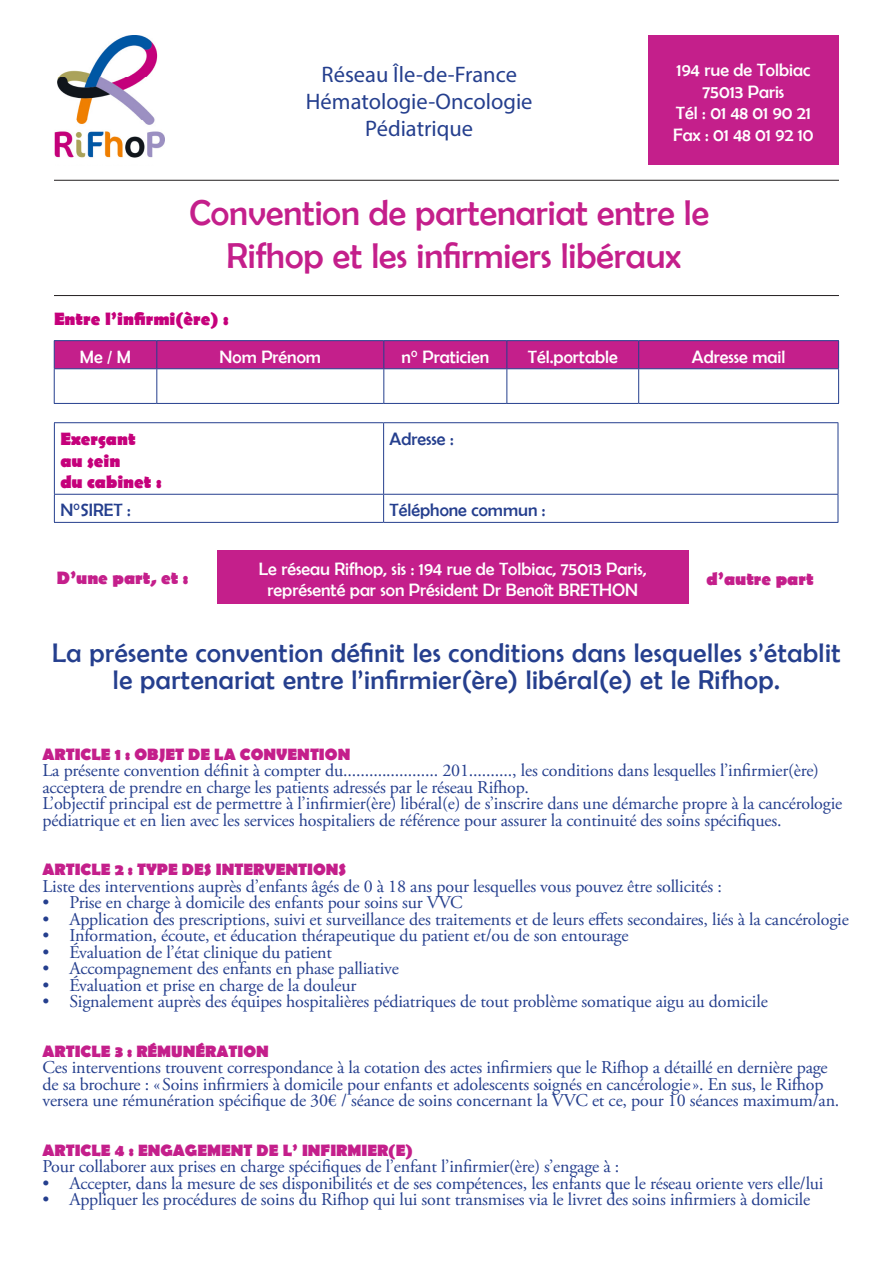
<style>
.page{position:relative;width:893px;height:1263px;background:#fff}
.page>*{position:absolute;margin:0;border:0;box-sizing:border-box;transform-origin:0 0}
.t1{font:36px "Berlin Sans FB";color:#c41f8b}
.t2{font:27px "Berlin Sans FB";letter-spacing:.02em;color:#253f8e}
.t3{font:22.5px "Myriad Pro";color:#253f8e}
.t4{font:18px/16.5px "Adobe Garamond Pro";letter-spacing:-.01em;color:#253f8e}
.t5{font:18px "Berlin Sans FB";color:#fff}
.t6{font:700 18px "Berlin Sans FB";color:#c5007b}
.t7{font:18px "Berlin Sans FB";color:#253f8e}
.t8{font:700 18px "Berlin Sans FB";color:#c41f8b}
.t9{font:700 16.5px "Berlin Sans FB";color:#c41f8b}
</style>
<div class="page">
<hr style="left:54px;top:340px;width:103px;height:1px;background:#253f8e">
<hr style="left:157px;top:340px;width:227px;height:1px;background:#253f8e">
<hr style="left:384px;top:340px;width:123px;height:1px;background:#253f8e">
<hr style="left:507px;top:340px;width:132px;height:1px;background:#253f8e">
<hr style="left:639px;top:340px;width:200px;height:1px;background:#253f8e">
<div style="left:54px;top:341px;width:785px;height:27px;background:#c41f8b"></div>
<hr style="left:54px;top:368px;width:103px;height:1px;background:#253f8e">
<hr style="left:54px;top:369px;width:1px;height:34px;background:#253f8e">
<hr style="left:157px;top:368px;width:227px;height:1px;background:#253f8e">
<hr style="left:156px;top:369px;width:1px;height:34px;background:#253f8e">
<hr style="left:384px;top:368px;width:123px;height:1px;background:#253f8e">
<hr style="left:383px;top:369px;width:1px;height:34px;background:#253f8e">
<hr style="left:507px;top:368px;width:132px;height:1px;background:#253f8e">
<hr style="left:506px;top:369px;width:1px;height:34px;background:#253f8e">
<hr style="left:639px;top:368px;width:200px;height:1px;background:#253f8e">
<hr style="left:638px;top:369px;width:1px;height:34px;background:#253f8e">
<hr style="left:838px;top:369px;width:1px;height:34px;background:#253f8e">
<hr style="left:54px;top:403px;width:103px;height:1px;background:#253f8e">
<hr style="left:157px;top:403px;width:227px;height:1px;background:#253f8e">
<hr style="left:384px;top:403px;width:123px;height:1px;background:#253f8e">
<hr style="left:507px;top:403px;width:132px;height:1px;background:#253f8e">
<hr style="left:639px;top:403px;width:200px;height:1px;background:#253f8e">
<div style="left:217px;top:551px;width:472px;height:53px;background:#c41f8b"></div>
<hr style="left:54px;top:422px;width:330px;height:1px;background:#253f8e">
<hr style="left:54px;top:423px;width:1px;height:71px;background:#253f8e">
<hr style="left:384px;top:422px;width:454px;height:1px;background:#253f8e">
<hr style="left:383px;top:423px;width:1px;height:71px;background:#253f8e">
<hr style="left:838px;top:423px;width:1px;height:71px;background:#253f8e">
<hr style="left:54px;top:494px;width:330px;height:1px;background:#253f8e">
<svg style="left:54px;top:495px;width:1px;height:27px"></svg>
<hr style="left:384px;top:494px;width:454px;height:1px;background:#253f8e">
<svg style="left:383px;top:495px;width:1px;height:27px"></svg>
<svg style="left:838px;top:495px;width:1px;height:27px"></svg>
<hr style="left:54px;top:522px;width:330px;height:1px;background:#253f8e">
<hr style="left:384px;top:522px;width:454px;height:1px;background:#253f8e">
<hr style="left:54px;top:295px;width:785px;height:1px;background:#231f20">
<hr style="left:54px;top:180px;width:785px;height:1px;background:#231f20">
<img style="left:54px;top:35px;width:110px;height:123px">
<div style="left:648px;top:35px;width:191px;height:130px;background:#c41f8b"></div>
<p class="t3" style="left:322px;top:60px;width:197px">Réseau Île-de-France</p>
<p class="t3" style="left:306px;top:87px;width:228px">Hématologie-Oncologie</p>
<p class="t3" style="left:365px;top:114px;width:109px">Pédiatrique</p>
<p class="t5" style="left:677px;top:60px;width:135px">194 rue de Tolbiac</p>
<p class="t5" style="left:702px;top:81px;width:83px">75013 Paris</p>
<p class="t5" style="left:676px;top:103px;width:137px">Tél : 01 48 01 90 21</p>
<p class="t5" style="left:673px;top:125px;width:142px">Fax : 01 48 01 92 10</p>
<p class="t1" style="left:189px;top:192px;width:521px">Convention de partenariat entre le</p>
<p class="t1" style="left:226px;top:236px;width:456px">Rifhop et les infirmiers libéraux</p>
<p class="t6" style="left:54px;top:308px;width:176px">Entre l’infirmi(ère) :</p>
<p class="t5" style="left:80px;top:347px;width:53px">Me / M</p>
<p class="t5" style="left:220px;top:347px;width:103px">Nom Prénom</p>
<p class="t5" style="left:402px;top:347px;width:89px">n° Praticien</p>
<p class="t5" style="left:528px;top:347px;width:91px">Tél.portable</p>
<p class="t5" style="left:692px;top:347px;width:95px">Adresse mail</p>
<p class="t6" style="left:60px;top:429px;width:77px">Exerçant</p>
<p class="t6" style="left:60px;top:450px;width:62px">au sein</p>
<p class="t6" style="left:60px;top:472px;width:103px">du cabinet :</p>
<p class="t7" style="left:390px;top:429px;width:66px">Adresse :</p>
<p class="t7" style="left:60px;top:500px;width:72px">N°SIRET :</p>
<p class="t7" style="left:390px;top:500px;width:157px">Téléphone commun :</p>
<p class="t5" style="left:259px;top:558px;width:389px">Le réseau Rifhop, sis : 194 rue de Tolbiac, 75013 Paris,</p>
<p class="t5" style="left:268px;top:580px;width:372px">représenté par son Président Dr Benoît BRETHON</p>
<p class="t8" style="left:57px;top:568px;width:133px">D’une part, et :</p>
<p class="t8" style="left:707px;top:569px;width:109px">d’autre part</p>
<p class="t2" style="left:52px;top:638px;width:790px">La présente convention définit les conditions dans lesquelles s’établit</p>
<p class="t2" style="left:113px;top:665px;width:669px">le partenariat entre l’infirmier(ère) libéral(e) et le Rifhop.</p>
<p class="t9" style="left:43px;top:745px;width:309px">ARTICLE 1 : OBJET DE LA CONVENTION</p>
<p class="t4" style="left:43px;top:763px;width:778px">La présente convention définit à compter du...................... 201.........., les conditions dans lesquelles l’infirmier(ère) acceptera de prendre en charge les patients adressés par le réseau Rifhop.</p>
<p class="t4" style="left:43px;top:796px;width:801px">L’objectif principal est de permettre à l’infirmier(ère) libéral(e) de s’inscrire dans une démarche propre à la cancérologie pédiatrique et en lien avec les services hospitaliers de référence pour assurer la continuité des soins spécifiques.</p>
<p class="t9" style="left:43px;top:860px;width:305px">ARTICLE 2 : TYPE DES INTERVENTIONS</p>
<p class="t4" style="left:43px;top:878px;width:681px">Liste des interventions auprès d’enfants âgés de 0 à 18 ans pour lesquelles vous pouvez être sollicités :</p>
<p class="t4" style="left:43px;top:895px;width:422px">• Prise en charge à domicile des enfants pour soins sur VVC</p>
<p class="t4" style="left:43px;top:911px;width:808px">• Application des prescriptions, suivi et surveillance des traitements et de leurs effets secondaires, liés à la cancérologie</p>
<p class="t4" style="left:43px;top:928px;width:587px">• Information, écoute, et éducation thérapeutique du patient et/ou de son entourage</p>
<p class="t4" style="left:43px;top:944px;width:291px">• Évaluation de l’état clinique du patient</p>
<p class="t4" style="left:43px;top:961px;width:358px">• Accompagnement des enfants en phase palliative</p>
<p class="t4" style="left:43px;top:977px;width:315px">• Évaluation et prise en charge de la douleur</p>
<p class="t4" style="left:43px;top:994px;width:727px">• Signalement auprès des équipes hospitalières pédiatriques de tout problème somatique aigu au domicile</p>
<p class="t9" style="left:43px;top:1042px;width:228px">ARTICLE 3 : RÉMUNÉRATION</p>
<p class="t4" style="left:43px;top:1060px;width:798px">Ces interventions trouvent correspondance à la cotation des actes infirmiers que le Rifhop a détaillé en dernière page de sa brochure : «Soins infirmiers à domicile pour enfants et adolescents soignés en cancérologie». En sus, le Rifhop versera une rémunération spécifique de 30€ / séance de soins concernant la VVC et ce, pour 10 séances maximum/an.</p>
<p class="t9" style="left:43px;top:1141px;width:372px">ARTICLE 4 : ENGAGEMENT DE L’ INFIRMIER(E)</p>
<p class="t4" style="left:43px;top:1159px;width:578px">Pour collaborer aux prises en charge spécifiques de l’enfant l’infirmier(ère) s’engage à :</p>
<p class="t4" style="left:43px;top:1175px;width:783px">• Accepter, dans la mesure de ses disponibilités et de ses compétences, les enfants que le réseau oriente vers elle/lui</p>
<p class="t4" style="left:43px;top:1192px;width:769px">• Appliquer les procédures de soins du Rifhop qui lui sont transmises via le livret des soins infirmiers à domicile</p>
</div>
